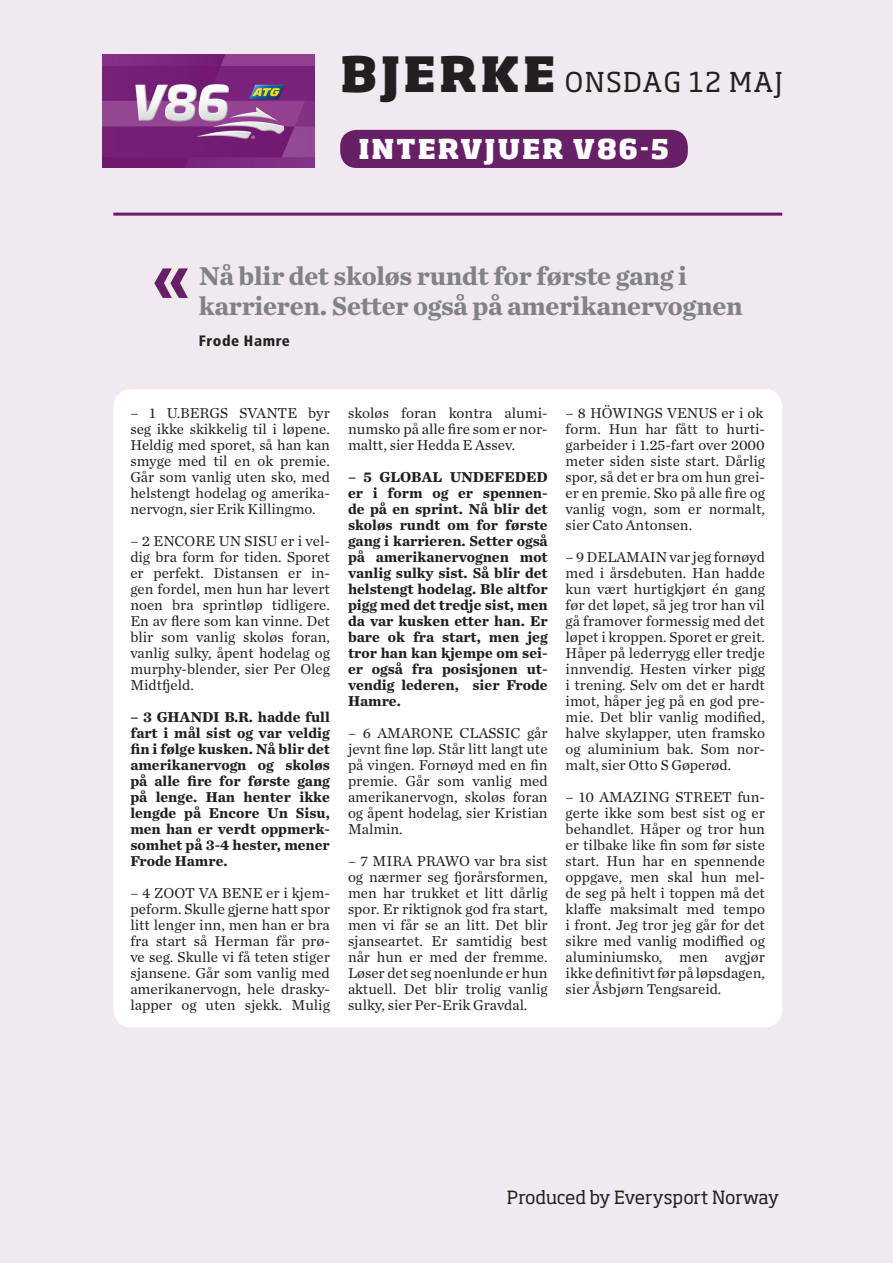
<style>
.page{position:relative;width:893px;height:1263px;background:#f0e9f0}
.page>*{position:absolute;margin:0;border:0;box-sizing:border-box;transform-origin:0 0}
.t1{font:700 72px "Frutiger LT Std";color:#671f66}
.Sitat{font:700 27px/30px "Chronicle Text G1";letter-spacing:-.01em;color:#808285}
.t2{font:27px "Soho Std";letter-spacing:.05em;color:#231f20}
.t3{font:800 27px "Soho Std";letter-spacing:.065em;color:#fff}
.t4{font:18px "Soho Std";letter-spacing:-.01em;color:#231f20}
.Intervjuer{font:15px/16px "Chronicle Text G1";color:#231f20;text-align:justify}
.Intervjuer-2{font:700 15px/16px "Chronicle Text G1";color:#231f20;text-align:justify}
.Sitat_Hvem{font:900 condensed 15px "Frutiger LT Std";letter-spacing:.04em;color:#231f20}
.s1{font-weight:800;font-size:48px}
</style>
<div class="page">
<img style="left:102px;top:54px;width:213px;height:114px">
<div style="left:340px;top:130px;width:348px;height:38px;background:#671f66;border-radius:17px"></div>
<hr style="left:113px;top:213px;width:669px;height:3px;background:#671f66">
<div style="left:113px;top:389px;width:669px;height:638px;background:#fff;border-radius:18px"></div>
<p class="t2" style="left:340px;top:65px;width:444px"><span class="s1">BJERKE</span> ONSDAG 12 MAJ</p>
<p class="t3" style="left:359px;top:132px;width:312px">INTERVJUER V86-5</p>
<p class="t1" style="left:151px;top:235px;width:42px">«</p>
<p class="Sitat" style="left:199px;top:260px;width:545px">Nå blir det skoløs rundt for første gang i karrieren. Setter også på amerikanervognen</p>
<p class="Sitat_Hvem" style="left:199px;top:332px;width:93px">Frode Hamre</p>
<p class="Intervjuer" style="left:130px;top:404px;width:201px">– 1 U.BERGS SVANTE byr seg ikke skikkelig til i løpene.<br>Heldig med sporet, så han kan smyge med til en ok premie.<br>Går som vanlig uten sko, med helstengt hodelag og amerika&shy;nervogn, sier Erik Killingmo.</p>
<p class="Intervjuer" style="left:130px;top:532px;width:201px">– 2 ENCORE UN SISU er i vel&shy;dig bra form for tiden. Sporet er perfekt. Distansen er in&shy;gen fordel, men hun har levert noen bra sprintløp tidligere.<br>En av flere som kan vinne. Det blir som vanlig skoløs foran, vanlig sulky, åpent hodelag og murphy-blender, sier Per Oleg Midtfjeld.</p>
<p class="Intervjuer-2" style="left:130px;top:708px;width:201px">– 3 GHANDI B.R. hadde full fart i mål sist og var veldig fin i følge kusken. Nå blir det amerikanervogn og skoløs på alle fire for første gang på lenge. Han henter ikke lengde på Encore Un Sisu, men han er verdt oppmerk&shy;somhet på 3-4 hester, mener Frode Hamre.</p>
<p class="Intervjuer" style="left:130px;top:884px;width:201px">– 4 ZOOT VA BENE er i kjem&shy;peform. Skulle gjerne hatt spor litt lenger inn, men han er bra fra start så Herman får prø&shy;ve seg. Skulle vi få teten stiger sjansene. Går som vanlig med amerikanervogn, hele drasky&shy;lapper og uten sjekk. Mulig</p>
<p class="Intervjuer" style="left:348px;top:404px;width:201px">skoløs foran kontra alumi&shy;numsko på alle fire som er nor&shy;maltt, sier Hedda E Assev.</p>
<p class="Intervjuer-2" style="left:348px;top:468px;width:201px">– 5 GLOBAL UNDEFEDED er i form og er spennen&shy;de på en sprint. Nå blir det skoløs rundt om for første gang i karrieren. Setter også på amerikanervognen mot vanlig sulky sist. Så blir det helstengt hodelag. Ble altfor pigg med det tredje sist, men da var kusken etter han. Er bare ok fra start, men jeg tror han kan kjempe om sei&shy;er også fra posisjonen ut&shy;vendig lederen, sier Frode Hamre.</p>
<p class="Intervjuer" style="left:348px;top:724px;width:201px">– 6 AMARONE CLASSIC går jevnt fine løp. Står litt langt ute på vingen. Fornøyd med en fin premie. Går som vanlig med amerikanervogn, skoløs foran og åpent hodelag, sier Kristian Malmin.</p>
<p class="Intervjuer" style="left:348px;top:852px;width:201px">– 7 MIRA PRAWO var bra sist og nærmer seg fjorårsformen, men har trukket et litt dårlig spor. Er riktignok god fra start, men vi får se an litt. Det blir sjanseartet. Er samtidig best når hun er med der fremme.<br>Løser det seg noenlunde er hun aktuell. Det blir trolig vanlig sulky, sier Per-Erik Gravdal.</p>
<p class="Intervjuer" style="left:566px;top:404px;width:201px">– 8 HÖWINGS VENUS er i ok form. Hun har fått to hurti&shy;garbeider i 1.25-fart over 2000 meter siden siste start. Dårlig spor, så det er bra om hun grei&shy;er en premie. Sko på alle fire og vanlig vogn, som er normalt, sier Cato Antonsen.</p>
<p class="Intervjuer" style="left:566px;top:548px;width:201px">– 9 DELAMAIN var jeg fornøyd med i årsdebuten. Han hadde kun vært hurtigkjørt én gang før det løpet, så jeg tror han vil gå framover formessig med det løpet i kroppen. Sporet er greit.<br>Håper på lederrygg eller tredje innvendig. Hesten virker pigg i trening. Selv om det er hardt imot, håper jeg på en god pre&shy;mie. Det blir vanlig modified, halve skylapper, uten framsko og aluminium bak. Som nor&shy;malt, sier Otto S Gøperød.</p>
<p class="Intervjuer" style="left:566px;top:788px;width:201px">– 10 AMAZING STREET fun&shy;gerte ikke som best sist og er behandlet. Håper og tror hun er tilbake like fin som før siste start. Hun har en spennende oppgave, men skal hun mel&shy;de seg på helt i toppen må det klaffe maksimalt med tempo i front. Jeg tror jeg går for det sikre med vanlig modiffied og aluminiumsko, men avgjør ikke definitivt før på løpsdagen, sier Åsbjørn Tengsareid.</p>
<p class="t4" style="left:507px;top:1185px;width:274px">Produced by Everysport Norway</p>
</div>
